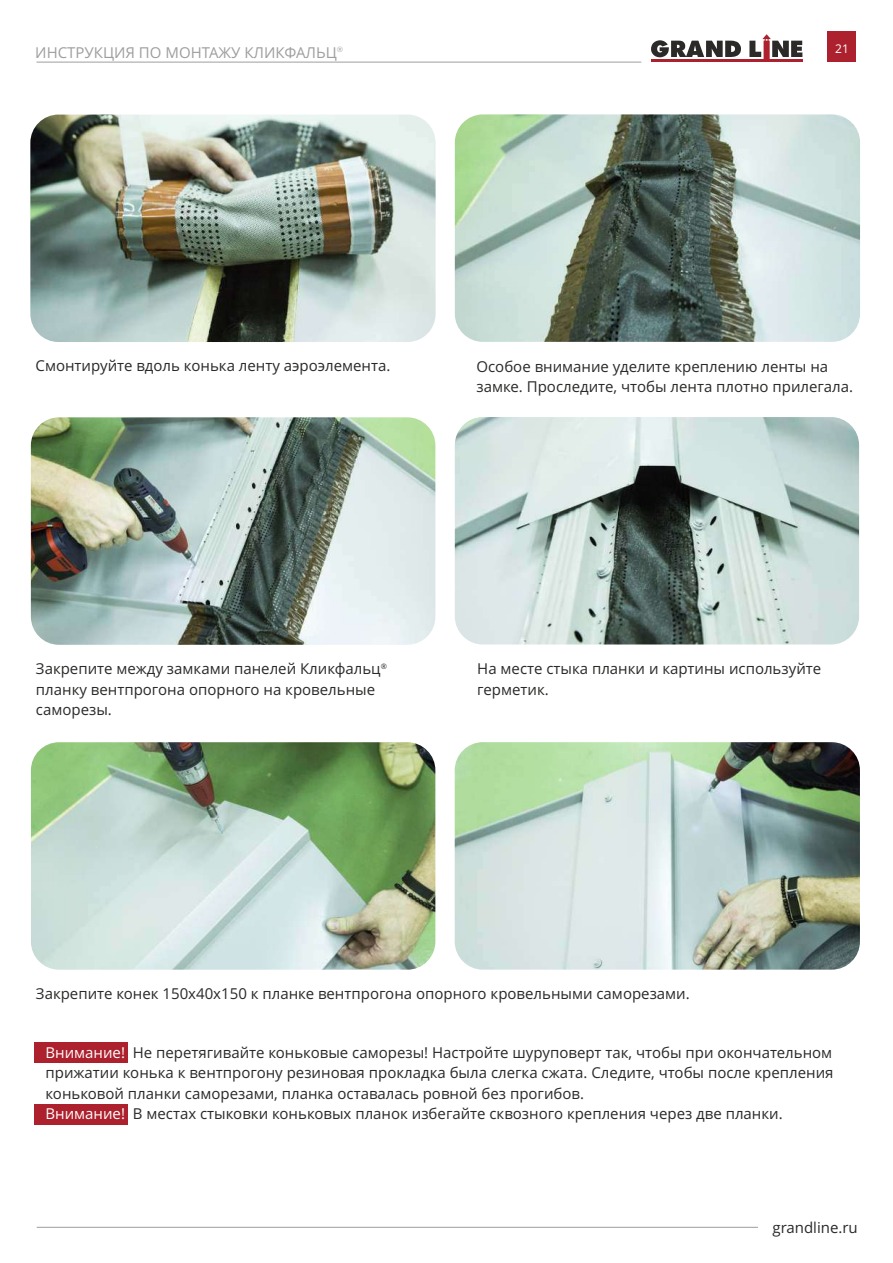
<style>
.page{position:relative;width:893px;height:1263px;background:#fff}
.page>*{position:absolute;margin:0;border:0;box-sizing:border-box;transform-origin:0 0}
.t1{font:15px/20.4px "Open Sans";color:#2b2a29}
.t2{font:15px "Open Sans";color:#9d9e9e}
.t3{font:12px "Open Sans";color:#fefefe}
.t4{font:7.5px "Open Sans";color:#2b2a29}
.t5{font:7.5px "Red Ring";color:#9d9e9e}
.s1{color:#fefefe}
</style>
<div class="page">
<img style="left:30px;top:115px;width:406px;height:227px;border-radius:28px">
<img style="left:455px;top:114px;width:405px;height:228px;border-radius:28px">
<img style="left:31px;top:417px;width:404px;height:228px;border-radius:28px">
<img style="left:455px;top:417px;width:404px;height:227px;border-radius:28px">
<img style="left:31px;top:742px;width:404px;height:228px;border-radius:28px">
<img style="left:455px;top:742px;width:405px;height:228px;border-radius:28px">
<hr style="left:37px;top:1227px;width:721px;height:1px;background:#9d9e9e">
<hr style="left:651px;top:59px;width:151px;height:3px;background:#ac212d">
<svg style="left:749px;top:34px;width:53px;height:25px"></svg>
<svg style="left:651px;top:40px;width:90px;height:17px"></svg>
<hr style="left:37px;top:62px;width:604px;height:1px;background:#9d9e9e">
<div style="left:828px;top:32px;width:28px;height:30px;background:#ac212d"></div>
<div style="left:34px;top:1104px;width:94px;height:20px;background:#ac212d"></div>
<div style="left:34px;top:1042px;width:94px;height:20px;background:#ac212d"></div>
<p class="t2" style="left:35px;top:46px;width:303px">ИНСТРУКЦИЯ ПО МОНТАЖУ КЛИКФАЛЬЦ</p>
<p class="t5" style="left:337px;top:46px;width:8px">®</p>
<p class="t3" style="left:835px;top:43px;width:15px">21</p>
<p class="t1" style="left:36px;top:357px;width:356px">Смонтируйте вдоль конька ленту аэроэлемента.</p>
<p class="t1" style="left:476px;top:357px;width:378px">Особое внимание уделите креплению ленты на замке. Проследите, чтобы лента плотно прилегала.</p>
<p class="t1" style="left:36px;top:660px;width:346px">Закрепите между замками панелей Кликфальц планку вентпрогона опорного на кровельные саморезы.</p>
<p class="t1" style="left:477px;top:660px;width:345px">На месте стыка планки и картины используйте герметик.</p>
<p class="t4" style="left:381px;top:664px;width:8px">®</p>
<p class="t1" style="left:36px;top:984px;width:655px">Закрепите конек 150х40х150 к планке вентпрогона опорного кровельными саморезами.</p>
<p class="t1" style="left:45px;top:1044px;width:789px"><span class="s1">Внимание!</span> Не перетягивайте коньковые саморезы! Настройте шуруповерт так, чтобы при окончательном прижатии конька к вентпрогону резиновая прокладка была слегка сжата. Следите, чтобы после крепления коньковой планки саморезами, планка оставалась ровной без прогибов.<br><span class="s1">Внимание!</span> В местах стыковки коньковых планок избегайте сквозного крепления через две планки.</p>
<p class="t1" style="left:772px;top:1219px;width:87px">grandline.ru</p>
</div>
